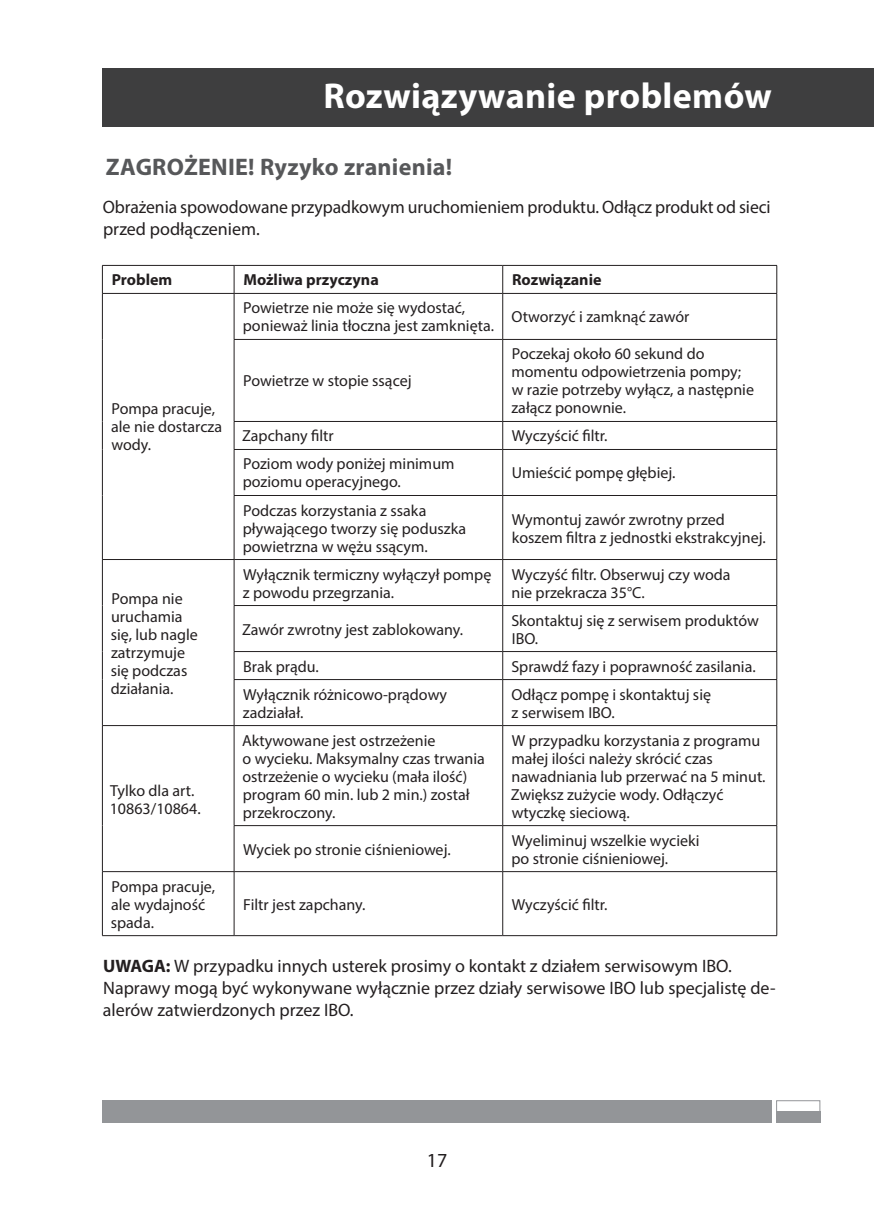
<style>
.page{position:relative;width:874px;height:1225px;background:#fff}
.page>*{position:absolute;margin:0;border:0;box-sizing:border-box;transform-origin:0 0}
.Srodtyt_2{font:700 36px "Myriad Pro";letter-spacing:.01em;color:#fff}
.Tekst{font:700 24px "Myriad Pro";letter-spacing:.01em;color:#57585a}
.t1{font:20px "Myriad Pro";color:#231f20}
.Tekst-2{font:18px/22px "Myriad Pro";color:#231f20}
.Tekst-3{font:16px/18px "Myriad Pro";color:#231f20}
.Tekst-4{font:700 16px "Myriad Pro";color:#231f20}
.s1{font-weight:700}
</style>
<div class="page">
<div style="left:102px;top:1100px;width:669px;height:23px;background:#939598"></div>
<div style="left:775px;top:1100px;width:45px;height:23px;border:1px solid #939598"></div>
<div style="left:775px;top:1111px;width:44px;height:12px;background:#939598"></div>
<svg style="left:103px;top:266px;width:673px;height:669px"></svg>
<hr style="left:102px;top:265px;width:132px;height:1px;background:#231f20">
<svg style="left:102px;top:266px;width:1px;height:27px"></svg>
<hr style="left:234px;top:265px;width:268px;height:1px;background:#231f20">
<svg style="left:234px;top:266px;width:1px;height:27px"></svg>
<hr style="left:502px;top:265px;width:274px;height:1px;background:#231f20">
<svg style="left:502px;top:266px;width:1px;height:27px"></svg>
<svg style="left:776px;top:266px;width:1px;height:27px"></svg>
<hr style="left:102px;top:293px;width:132px;height:1px;background:#231f20">
<hr style="left:102px;top:294px;width:1px;height:45px;background:#231f20">
<hr style="left:234px;top:293px;width:268px;height:1px;background:#231f20">
<hr style="left:234px;top:294px;width:1px;height:45px;background:#231f20">
<hr style="left:502px;top:293px;width:274px;height:1px;background:#231f20">
<hr style="left:502px;top:294px;width:1px;height:45px;background:#231f20">
<hr style="left:776px;top:294px;width:1px;height:45px;background:#231f20">
<hr style="left:102px;top:339px;width:1px;height:82px;background:#231f20">
<hr style="left:234px;top:339px;width:268px;height:1px;background:#231f20">
<hr style="left:234px;top:340px;width:1px;height:81px;background:#231f20">
<hr style="left:502px;top:339px;width:274px;height:1px;background:#231f20">
<hr style="left:502px;top:340px;width:1px;height:81px;background:#231f20">
<hr style="left:776px;top:340px;width:1px;height:81px;background:#231f20">
<svg style="left:102px;top:421px;width:1px;height:28px"></svg>
<hr style="left:234px;top:421px;width:268px;height:1px;background:#231f20">
<svg style="left:234px;top:422px;width:1px;height:27px"></svg>
<hr style="left:502px;top:421px;width:274px;height:1px;background:#231f20">
<svg style="left:502px;top:422px;width:1px;height:27px"></svg>
<svg style="left:776px;top:422px;width:1px;height:27px"></svg>
<hr style="left:102px;top:449px;width:1px;height:46px;background:#231f20">
<hr style="left:234px;top:449px;width:268px;height:1px;background:#231f20">
<hr style="left:234px;top:450px;width:1px;height:45px;background:#231f20">
<hr style="left:502px;top:449px;width:274px;height:1px;background:#231f20">
<hr style="left:502px;top:450px;width:1px;height:45px;background:#231f20">
<hr style="left:776px;top:450px;width:1px;height:45px;background:#231f20">
<hr style="left:102px;top:495px;width:1px;height:64px;background:#231f20">
<hr style="left:234px;top:495px;width:268px;height:1px;background:#231f20">
<hr style="left:234px;top:496px;width:1px;height:63px;background:#231f20">
<hr style="left:502px;top:495px;width:274px;height:1px;background:#231f20">
<hr style="left:502px;top:496px;width:1px;height:63px;background:#231f20">
<hr style="left:776px;top:496px;width:1px;height:63px;background:#231f20">
<hr style="left:102px;top:559px;width:132px;height:1px;background:#231f20">
<hr style="left:102px;top:560px;width:1px;height:45px;background:#231f20">
<hr style="left:234px;top:559px;width:268px;height:1px;background:#231f20">
<hr style="left:234px;top:560px;width:1px;height:45px;background:#231f20">
<hr style="left:502px;top:559px;width:274px;height:1px;background:#231f20">
<hr style="left:502px;top:560px;width:1px;height:45px;background:#231f20">
<hr style="left:776px;top:560px;width:1px;height:45px;background:#231f20">
<hr style="left:102px;top:605px;width:1px;height:46px;background:#231f20">
<hr style="left:234px;top:605px;width:268px;height:1px;background:#231f20">
<hr style="left:234px;top:606px;width:1px;height:45px;background:#231f20">
<hr style="left:502px;top:605px;width:274px;height:1px;background:#231f20">
<hr style="left:502px;top:606px;width:1px;height:45px;background:#231f20">
<hr style="left:776px;top:606px;width:1px;height:45px;background:#231f20">
<svg style="left:102px;top:651px;width:1px;height:28px"></svg>
<hr style="left:234px;top:651px;width:268px;height:1px;background:#231f20">
<svg style="left:234px;top:652px;width:1px;height:27px"></svg>
<hr style="left:502px;top:651px;width:274px;height:1px;background:#231f20">
<svg style="left:502px;top:652px;width:1px;height:27px"></svg>
<svg style="left:776px;top:652px;width:1px;height:27px"></svg>
<hr style="left:102px;top:679px;width:1px;height:46px;background:#231f20">
<hr style="left:234px;top:679px;width:268px;height:1px;background:#231f20">
<hr style="left:234px;top:680px;width:1px;height:45px;background:#231f20">
<hr style="left:502px;top:679px;width:274px;height:1px;background:#231f20">
<hr style="left:502px;top:680px;width:1px;height:45px;background:#231f20">
<hr style="left:776px;top:680px;width:1px;height:45px;background:#231f20">
<hr style="left:102px;top:725px;width:132px;height:1px;background:#231f20">
<hr style="left:102px;top:726px;width:1px;height:99px;background:#231f20">
<hr style="left:234px;top:725px;width:268px;height:1px;background:#231f20">
<hr style="left:234px;top:726px;width:1px;height:99px;background:#231f20">
<hr style="left:502px;top:725px;width:274px;height:1px;background:#231f20">
<hr style="left:502px;top:726px;width:1px;height:99px;background:#231f20">
<hr style="left:776px;top:726px;width:1px;height:99px;background:#231f20">
<hr style="left:102px;top:825px;width:1px;height:46px;background:#231f20">
<hr style="left:234px;top:825px;width:268px;height:1px;background:#231f20">
<hr style="left:234px;top:826px;width:1px;height:45px;background:#231f20">
<hr style="left:502px;top:825px;width:274px;height:1px;background:#231f20">
<hr style="left:502px;top:826px;width:1px;height:45px;background:#231f20">
<hr style="left:776px;top:826px;width:1px;height:45px;background:#231f20">
<hr style="left:102px;top:871px;width:132px;height:1px;background:#231f20">
<hr style="left:102px;top:872px;width:1px;height:63px;background:#231f20">
<hr style="left:234px;top:871px;width:268px;height:1px;background:#231f20">
<hr style="left:234px;top:872px;width:1px;height:63px;background:#231f20">
<hr style="left:502px;top:871px;width:274px;height:1px;background:#231f20">
<hr style="left:502px;top:872px;width:1px;height:63px;background:#231f20">
<hr style="left:776px;top:872px;width:1px;height:63px;background:#231f20">
<hr style="left:102px;top:935px;width:132px;height:1px;background:#231f20">
<hr style="left:234px;top:935px;width:268px;height:1px;background:#231f20">
<hr style="left:502px;top:935px;width:274px;height:1px;background:#231f20">
<div style="left:102px;top:68px;width:771px;height:58px;background:#3e3e3f"></div>
<p class="Srodtyt_2" style="left:323px;top:72px;width:450px">Rozwiązywanie problemów</p>
<p class="Tekst" style="left:106px;top:151px;width:347px">ZAGROŻENIE! Ryzyko zranienia!</p>
<p class="Tekst-2" style="left:103px;top:196px;width:669px">Obrażenia spowodowane przypadkowym uruchomieniem produktu. Odłącz produkt od sieci przed podłączeniem.</p>
<p class="Tekst-4" style="left:112px;top:269px;width:62px">Problem</p>
<p class="Tekst-4" style="left:243px;top:269px;width:137px">Możliwa przyczyna</p>
<p class="Tekst-4" style="left:512px;top:269px;width:91px">Rozwiązanie</p>
<p class="Tekst-3" style="left:111px;top:400px;width:112px">Pompa pracuje, ale nie dostarcza wody.</p>
<p class="Tekst-3" style="left:111px;top:589px;width:89px">Pompa nie uruchamia się, lub nagle zatrzymuje się podczas działania.</p>
<p class="Tekst-3" style="left:110px;top:781px;width:92px">Tylko dla art.<br>10863/10864.</p>
<p class="Tekst-3" style="left:111px;top:877px;width:106px">Pompa pracuje, ale wydajność spada.</p>
<p class="Tekst-3" style="left:243px;top:299px;width:252px">Powietrze nie może się wydostać, ponieważ linia tłoczna jest zamknięta.</p>
<p class="Tekst-3" style="left:511px;top:308px;width:179px">Otworzyć i zamknąć zawór</p>
<p class="Tekst-3" style="left:243px;top:372px;width:170px">Powietrze w stopie ssącej</p>
<p class="Tekst-3" style="left:511px;top:345px;width:244px">Poczekaj około 60 sekund do momentu odpowietrzenia pompy; w razie potrzeby wyłącz, a następnie załącz ponownie.</p>
<p class="Tekst-3" style="left:242px;top:427px;width:93px">Zapchany filtr</p>
<p class="Tekst-3" style="left:511px;top:427px;width:97px">Wyczyścić filtr.</p>
<p class="Tekst-3" style="left:243px;top:455px;width:213px">Poziom wody poniżej minimum poziomu operacyjnego.</p>
<p class="Tekst-3" style="left:511px;top:464px;width:165px">Umieścić pompę głębiej.</p>
<p class="Tekst-3" style="left:243px;top:501px;width:225px">Podczas korzystania z ssaka pływającego tworzy się poduszka powietrzna w wężu ssącym.</p>
<p class="Tekst-3" style="left:511px;top:510px;width:255px">Wymontuj zawór zwrotny przed koszem filtra z jednostki ekstrakcyjnej.</p>
<p class="Tekst-3" style="left:243px;top:565px;width:250px">Wyłącznik termiczny wyłączył pompę z powodu przegrzania.</p>
<p class="Tekst-3" style="left:511px;top:565px;width:220px">Wyczyść filtr. Obserwuj czy woda nie przekracza 35°C.</p>
<p class="Tekst-3" style="left:242px;top:620px;width:222px">Zawór zwrotny jest zablokowany.</p>
<p class="Tekst-3" style="left:511px;top:611px;width:249px">Skontaktuj się z serwisem produktów<br>IBO.</p>
<p class="Tekst-3" style="left:243px;top:657px;width:77px">Brak prądu.</p>
<p class="Tekst-3" style="left:511px;top:657px;width:246px">Sprawdź fazy i poprawność zasilania.</p>
<p class="Tekst-3" style="left:243px;top:685px;width:206px">Wyłącznik różnicowo-prądowy zadziałał.</p>
<p class="Tekst-3" style="left:511px;top:685px;width:201px">Odłącz pompę i skontaktuj się z serwisem IBO.</p>
<p class="Tekst-3" style="left:242px;top:731px;width:244px">Aktywowane jest ostrzeżenie<br>o wycieku. Maksymalny czas trwania ostrzeżenie o wycieku (mała ilość) program 60 min. lub 2 min.) został przekroczony.</p>
<p class="Tekst-3" style="left:510px;top:731px;width:256px">W przypadku korzystania z programu małej ilości należy skrócić czas nawadniania lub przerwać na 5 minut.<br>Zwiększ zużycie wody. Odłączyć wtyczkę sieciową.</p>
<p class="Tekst-3" style="left:243px;top:840px;width:209px">Wyciek po stronie ciśnieniowej.</p>
<p class="Tekst-3" style="left:511px;top:831px;width:190px">Wyeliminuj wszelkie wycieki po stronie ciśnieniowej.</p>
<p class="Tekst-3" style="left:243px;top:895px;width:124px">Filtr jest zapchany.</p>
<p class="Tekst-3" style="left:511px;top:895px;width:97px">Wyczyścić filtr.</p>
<p class="Tekst-2" style="left:103px;top:954px;width:629px"><span class="s1">UWAGA:</span> W przypadku innych usterek prosimy o kontakt z działem serwisowym IBO.</p>
<p class="Tekst-2" style="left:103px;top:976px;width:674px">Naprawy mogą być wykonywane wyłącznie przez działy serwisowe IBO lub specjalistę de&shy;alerów zatwierdzonych przez IBO.</p>
<p class="t1" style="left:426px;top:1147px;width:22px">17</p>
</div>
